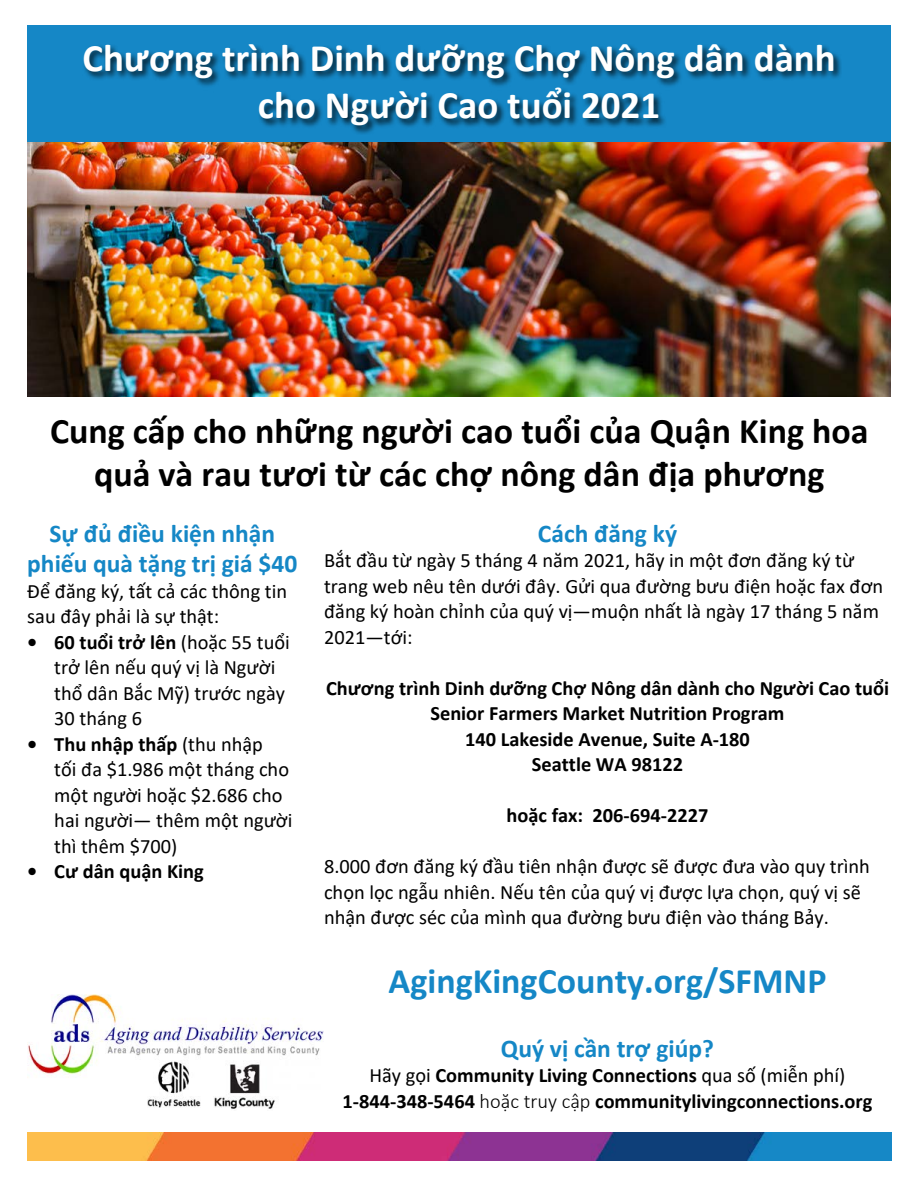
<style>
.page{position:relative;width:918px;height:1188px;background:#fff}
.page>*{position:absolute;margin:0;border:0;box-sizing:border-box;transform-origin:0 0}
.t1{font:700 39px/46.8px "Calibri";color:#fff;text-align:center}
.t2{font:700 36px/43.2px "Calibri";color:#000;text-align:center}
.t3{font:700 36px "Calibri";color:#1587c6}
.t4{font:700 25.5px/30.6px "Calibri";color:#1587c6;text-align:center}
.t5{font:20.4px/25.5px "Calibri";color:#000}
.t6{font:700 20.4px/25.5px "Calibri";color:#000;text-align:center}
.s1{font-weight:700}
.s2{font-weight:400}
.s3{font-weight:300}
</style>
<div class="page">
<img style="left:27px;top:142px;width:864px;height:254px">
<div style="left:27px;top:26px;width:864px;height:116px;background:#1587c6"></div>
<div style="left:83px;top:43px;width:759px;height:92px;background:#000;opacity:.75"></div>
<img style="left:27px;top:1132px;width:865px;height:29px">
<img style="left:27px;top:994px;width:297px;height:115px">
<p class="t1" style="left:82px;top:34px;width:755px">Chương trình Dinh dưỡng Chợ Nông dân dành cho Người Cao tuổi 2021</p>
<p class="t2" style="left:50px;top:408px;width:820px">Cung cấp cho những người cao tuổi của Quận King hoa quả và rau tươi từ các chợ nông dân địa phương</p>
<p class="t4" style="left:27px;top:518px;width:272px">Sự đủ điều kiện nhận phiếu quà tặng trị giá $40</p>
<p class="t5" style="left:27px;top:578px;width:261px">Để đăng ký, tất cả các thông tin sau đây phải là sự thật:</p>
<p class="t5" style="left:54px;top:629px;width:237px;text-indent:-27px"><span class="s1">• 60 tuổi trở lên</span> (hoặc 55 tuổi trở lên nếu quý vị là Người thổ dân Bắc Mỹ) trước ngày<br>30 tháng 6</p>
<p class="t5" style="left:54px;top:731px;width:240px;text-indent:-27px"><span class="s1">• Thu nhập thấp</span> (thu nhập<br>tối đa $1.986 một tháng cho một người hoặc $2.686 cho hai người— thêm một người thì thêm $700)</p>
<p class="t6" style="left:27px;top:859px;width:178px">• Cư dân quận King</p>
<p class="t4" style="left:538px;top:518px;width:141px">Cách đăng ký</p>
<p class="t5" style="left:324px;top:547px;width:561px">Bắt đầu từ ngày 5 tháng 4 năm 2021, hãy in một đơn đăng ký từ trang web nêu tên dưới đây. Gửi qua đường bưu điện hoặc fax đơn đăng ký hoàn chỉnh của quý vị—muộn nhất là ngày 17 tháng 5 năm 2021—tới:</p>
<p class="t6" style="left:326px;top:675px;width:565px">Chương trình Dinh dưỡng Chợ Nông dân dành cho Người Cao tuổi</p>
<p class="t6" style="left:430px;top:700px;width:356px">Senior Farmers Market Nutrition Program</p>
<p class="t6" style="left:465px;top:726px;width:286px">140 Lakeside Avenue, Suite A-180</p>
<p class="t6" style="left:532px;top:751px;width:153px">Seattle WA 98122</p>
<p class="t6" style="left:507px;top:802px;width:203px">hoặc fax: 206-694-2227</p>
<p class="t5" style="left:324px;top:853px;width:547px">8.000 đơn đăng ký đầu tiên nhận được sẽ được đưa vào quy trình chọn lọc ngẫu nhiên. Nếu tên của quý vị được lựa chọn, quý vị sẽ nhận được séc của mình qua đường bưu điện vào tháng Bảy.</p>
<p class="t3" style="left:389px;top:956px;width:439px">AgingKingCounty.org/SFMNP</p>
<p class="t4" style="left:501px;top:1033px;width:215px">Quý vị cần trợ giúp?</p>
<p class="t6" style="left:343px;top:1063px;width:531px"><span class="s2">Hãy gọi</span> Community Living Connections <span class="s2">qua số (miễn phí)<br></span>1-844-348-5464 <span class="s3">hoặc truy cập</span> communitylivingconnections.org</p>
</div>
